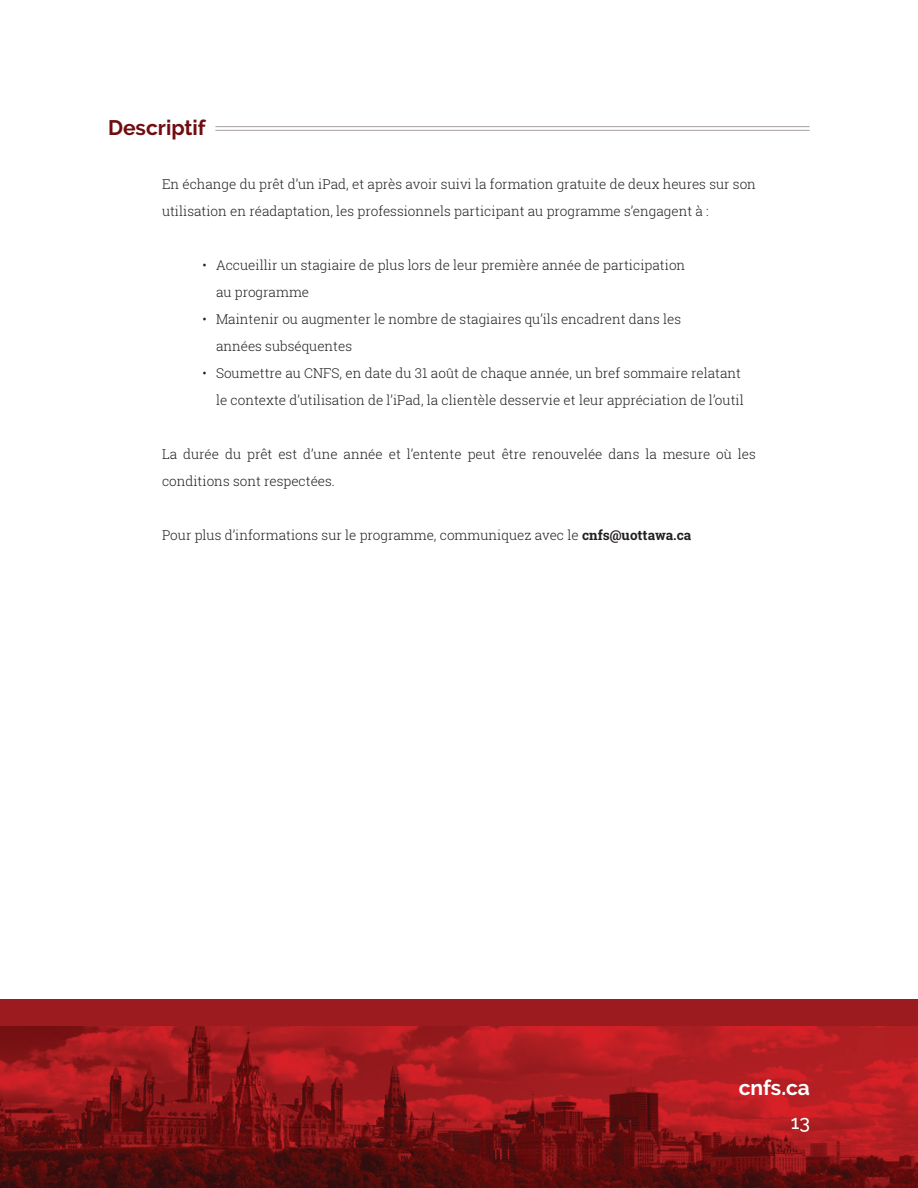
<style>
.page{position:relative;width:918px;height:1188px;background:#fff}
.page>*{position:absolute;margin:0;border:0;box-sizing:border-box;transform-origin:0 0}
.SOUS_TITRE_14_18{font:700 21px "Raleway";color:#710d0f}
.t1{font:700 21px "Raleway";color:#fff}
.t2{font:500 19.5px "Raleway";color:#fff}
.BODY_COPY_9_16{font:300 13.5px/27px "Roboto Slab";color:#231f20}
.s1{font-weight:700}
</style>
<div class="page">
<hr style="left:215px;top:126px;width:595px;height:1px;background:#a7a2a0">
<hr style="left:215px;top:130px;width:595px;height:1px;background:#a7a2a0">
<div style="left:0;top:999px;width:918px;height:189px;background:#9c1b1f"></div>
<img style="left:0;top:1026px;width:918px;height:162px">
<p class="SOUS_TITRE_14_18" style="left:108px;top:116px;width:99px">Descriptif</p>
<p class="BODY_COPY_9_16" style="left:162px;top:170px;width:596px">En échange du prêt d’un iPad, et après avoir suivi la formation gratuite de deux heures sur son utilisation en réadaptation, les professionnels participant au programme s’engagent à :</p>
<p class="BODY_COPY_9_16" style="left:216px;top:251px;width:471px;text-indent:-14px">• Accueillir un stagiaire de plus lors de leur première année de participation au programme</p>
<p class="BODY_COPY_9_16" style="left:216px;top:305px;width:467px;text-indent:-14px">• Maintenir ou augmenter le nombre de stagiaires qu’ils encadrent dans les années subséquentes</p>
<p class="BODY_COPY_9_16" style="left:202px;top:359px;width:543px;text-align:right">• Soumettre au CNFS, en date du 31 août de chaque année, un bref sommaire relatant le contexte d’utilisation de l’iPad, la clientèle desservie et leur appréciation de l’outil</p>
<p class="BODY_COPY_9_16" style="left:162px;top:440px;width:595px">La durée du prêt est d’une année et l’entente peut être renouvelée dans la mesure où les conditions sont respectées.</p>
<p class="BODY_COPY_9_16" style="left:162px;top:521px;width:531px">Pour plus d’informations sur le programme, communiquez avec le <span class="s1">cnfs@uottawa.ca</span></p>
<h1 class="t1" style="left:739px;top:1076px;width:73px">cnfs.ca</h1>
<h2 class="t2" style="left:791px;top:1111px;width:21px">13</h2>
</div>
